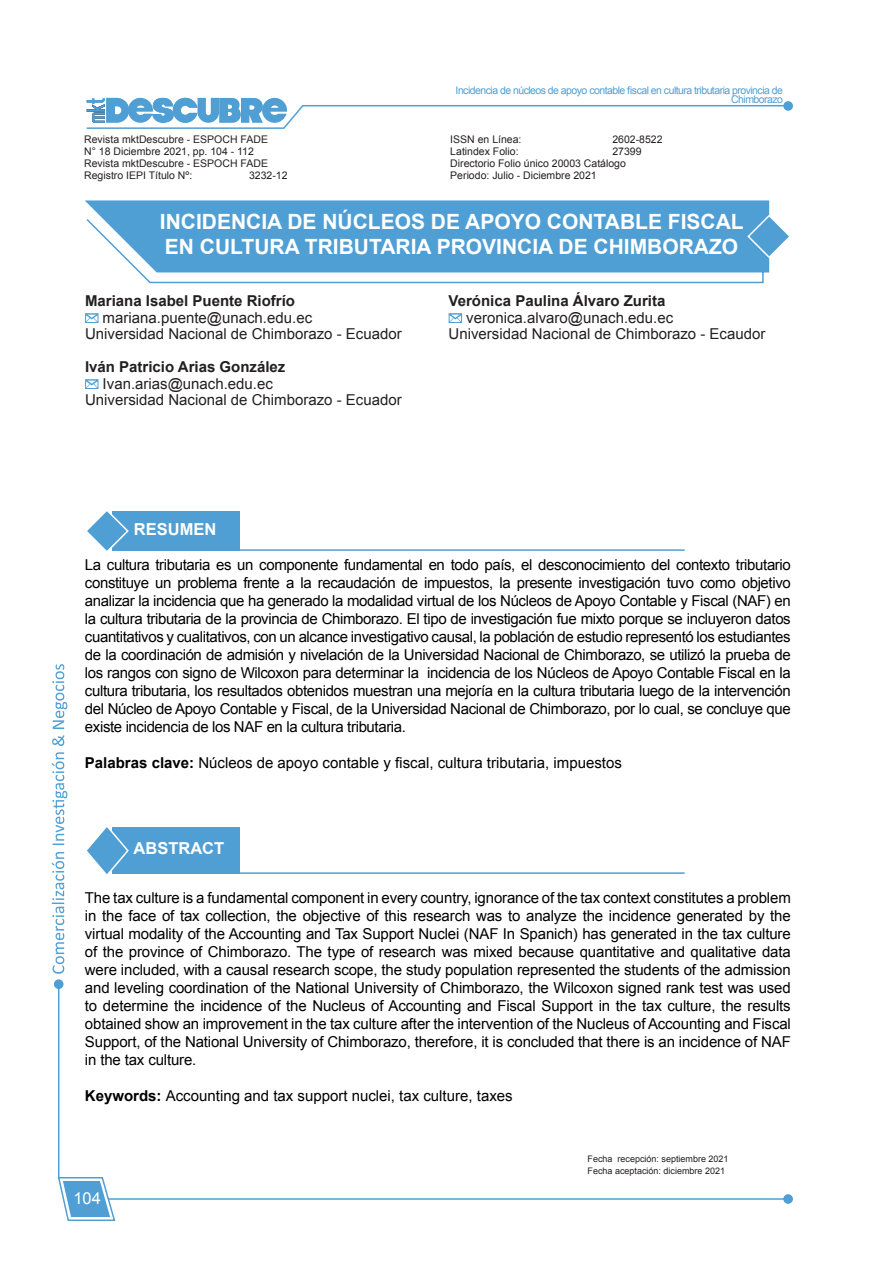
<style>
.page{position:relative;width:893px;height:1263px;background:#fff}
.page>*{position:absolute;margin:0;border:0;box-sizing:border-box;transform-origin:0 0}
.t1{font:700 21px/25.2px "Arial";color:#fff}
.t2{font:700 16.5px "Arial";color:#fff}
.t3{font:16.5px "Arial";color:#fff}
.t4{font:15px/18px "Arial";color:#000001;text-align:justify}
.t5{font:15px/18px "Arial";letter-spacing:-.01em;color:#000;text-align:justify}
.t6{font:15px "Arial";color:#231f20}
.t7{font:700 15px "Arial";color:#231f20}
.t8{font:10.5px "Arial";color:#231f20}
.t9{font:10.5px/9px "Arial";letter-spacing:-.05em;color:#509fd4;text-align:right}
.t10{font:9px "Arial";color:#231f20}
.s1{font-weight:700}
</style>
<div class="page">
<hr style="left:108px;top:1198px;width:682px;height:2px;background:#509fd4">
<hr style="left:58px;top:984px;width:1px;height:195px;background:#509fd4">
<svg style="left:52px;top:664px;width:15px;height:310px"></svg>
<svg style="left:57px;top:1176px;width:59px;height:45px"></svg>
<div style="left:783px;top:1194px;width:10px;height:10px;background:#509fd4;border-radius:50%"></div>
<div style="left:54px;top:979px;width:10px;height:10px;background:#509fd4;border-radius:50%"></div>
<svg style="left:86px;top:98px;width:700px;height:31px"></svg>
<div style="left:783px;top:101px;width:10px;height:10px;background:#509fd4;border-radius:50%"></div>
<hr style="left:208px;top:549px;width:477px;height:2px;background:#509fd4">
<div style="left:113px;top:511px;width:127px;height:39px;background:#509fd4"></div>
<svg style="left:87px;top:511px;width:43px;height:40px"></svg>
<hr style="left:208px;top:872px;width:477px;height:2px;background:#509fd4">
<div style="left:113px;top:828px;width:127px;height:46px;background:#509fd4"></div>
<svg style="left:87px;top:827px;width:43px;height:47px"></svg>
<svg style="left:138px;top:272px;width:626px;height:12px"></svg>
<div style="left:85px;top:200px;width:684px;height:72px;background:#509fd4"></div>
<svg style="left:746px;top:213px;width:43px;height:46px"></svg>
<svg style="left:85px;top:313px;width:13px;height:10px"></svg>
<svg style="left:85px;top:379px;width:13px;height:10px"></svg>
<svg style="left:449px;top:313px;width:13px;height:10px"></svg>
<p class="t8" style="left:84px;top:133px;width:185px">Revista mktDescubre - ESPOCH FADE</p>
<p class="t8" style="left:84px;top:145px;width:171px">N° 18 Diciembre 2021, pp. 104 - 112</p>
<p class="t8" style="left:84px;top:157px;width:185px">Revista mktDescubre - ESPOCH FADE</p>
<p class="t8" style="left:84px;top:169px;width:110px">Registro IEPI Título Nº:</p>
<p class="t8" style="left:249px;top:169px;width:40px">3232-12</p>
<p class="t9" style="left:456px;top:86px;width:329px">Incidencia de núcleos de apoyo contable fiscal en cultura tributaria provincia de<br>Chimborazo</p>
<p class="t8" style="left:450px;top:133px;width:73px">ISSN en Línea:</p>
<p class="t8" style="left:612px;top:133px;width:52px">2602-8522</p>
<p class="t8" style="left:450px;top:145px;width:70px">Latindex Folio:</p>
<p class="t8" style="left:612px;top:145px;width:31px">27399</p>
<p class="t8" style="left:450px;top:157px;width:177px">Directorio Folio único 20003 Catálogo</p>
<p class="t8" style="left:450px;top:169px;width:148px">Periodo: Julio - Diciembre 2021</p>
<p class="t1" style="left:160px;top:209px;width:585px">INCIDENCIA DE NÚCLEOS DE APOYO CONTABLE FISCAL<br>EN CULTURA TRIBUTARIA PROVINCIA DE CHIMBORAZO</p>
<p class="t7" style="left:85px;top:291px;width:212px">Mariana Isabel Puente Riofrío</p>
<p class="t6" style="left:103px;top:308px;width:211px">mariana.puente@unach.edu.ec</p>
<p class="t6" style="left:85px;top:324px;width:318px">Universidad Nacional de Chimborazo - Ecuador</p>
<p class="t7" style="left:85px;top:357px;width:202px">Iván Patricio Arias González</p>
<p class="t6" style="left:103px;top:374px;width:172px">Ivan.arias@unach.edu.ec</p>
<p class="t6" style="left:85px;top:390px;width:318px">Universidad Nacional de Chimborazo - Ecuador</p>
<p class="t7" style="left:449px;top:291px;width:218px">Verónica Paulina Álvaro Zurita</p>
<p class="t6" style="left:466px;top:308px;width:209px">veronica.alvaro@unach.edu.ec</p>
<p class="t6" style="left:449px;top:324px;width:318px">Universidad Nacional de Chimborazo - Ecaudor</p>
<p class="t2" style="left:134px;top:518px;width:84px">RESUMEN</p>
<p class="t4" style="left:85px;top:556px;width:707px">La cultura tributaria es un componente fundamental en todo país, el desconocimiento del contexto tributario constituye un problema frente a la recaudación de impuestos, la presente investigación tuvo como objetivo analizar la incidencia que ha generado la modalidad virtual de los Núcleos de Apoyo Contable y Fiscal (NAF) en la cultura tributaria de la provincia de Chimborazo. El tipo de investigación fue mixto porque se incluyeron datos cuantitativos y cualitativos, con un alcance investigativo causal, la población de estudio representó los estudiantes de la coordinación de admisión y nivelación de la Universidad Nacional de Chimborazo, se utilizó la prueba de los rangos con signo de Wilcoxon para determinar la incidencia de los Núcleos de Apoyo Contable Fiscal en la cultura tributaria, los resultados obtenidos muestran una mejoría en la cultura tributaria luego de la intervención del Núcleo de Apoyo Contable y Fiscal, de la Universidad Nacional de Chimborazo, por lo cual, se concluye que existe incidencia de los NAF en la cultura tributaria.</p>
<p class="t4" style="left:85px;top:754px;width:538px"><span class="s1">Palabras clave:</span> Núcleos de apoyo contable y fiscal, cultura tributaria, impuestos</p>
<p class="t2" style="left:134px;top:838px;width:92px">ABSTRACT</p>
<p class="t5" style="left:85px;top:888px;width:707px">The tax culture is a fundamental component in every country, ignorance of the tax context constitutes a problem in the face of tax collection, the objective of this research was to analyze the incidence generated by the virtual modality of the Accounting and Tax Support Nuclei (NAF In Spanich) has generated in the tax culture of the province of Chimborazo. The type of research was mixed because quantitative and qualitative data were included, with a causal research scope, the study population represented the students of the admission and leveling coordination of the National University of Chimborazo, the Wilcoxon signed rank test was used to determine the incidence of the Nucleus of Accounting and Fiscal Support in the tax culture, the results obtained show an improvement in the tax culture after the intervention of the Nucleus of Accounting and Fiscal Support, of the National University of Chimborazo, therefore, it is concluded that there is an incidence of NAF in the tax culture.</p>
<p class="t5" style="left:85px;top:1086px;width:429px"><span class="s1">Keywords:</span> Accounting and tax support nuclei, tax culture, taxes</p>
<p class="t3" style="left:73px;top:1187px;width:29px">104</p>
<p class="t10" style="left:588px;top:1152px;width:143px">Fecha recepción: septiembre 2021</p>
<p class="t10" style="left:588px;top:1164px;width:139px">Fecha aceptación: diciembre 2021</p>
</div>
